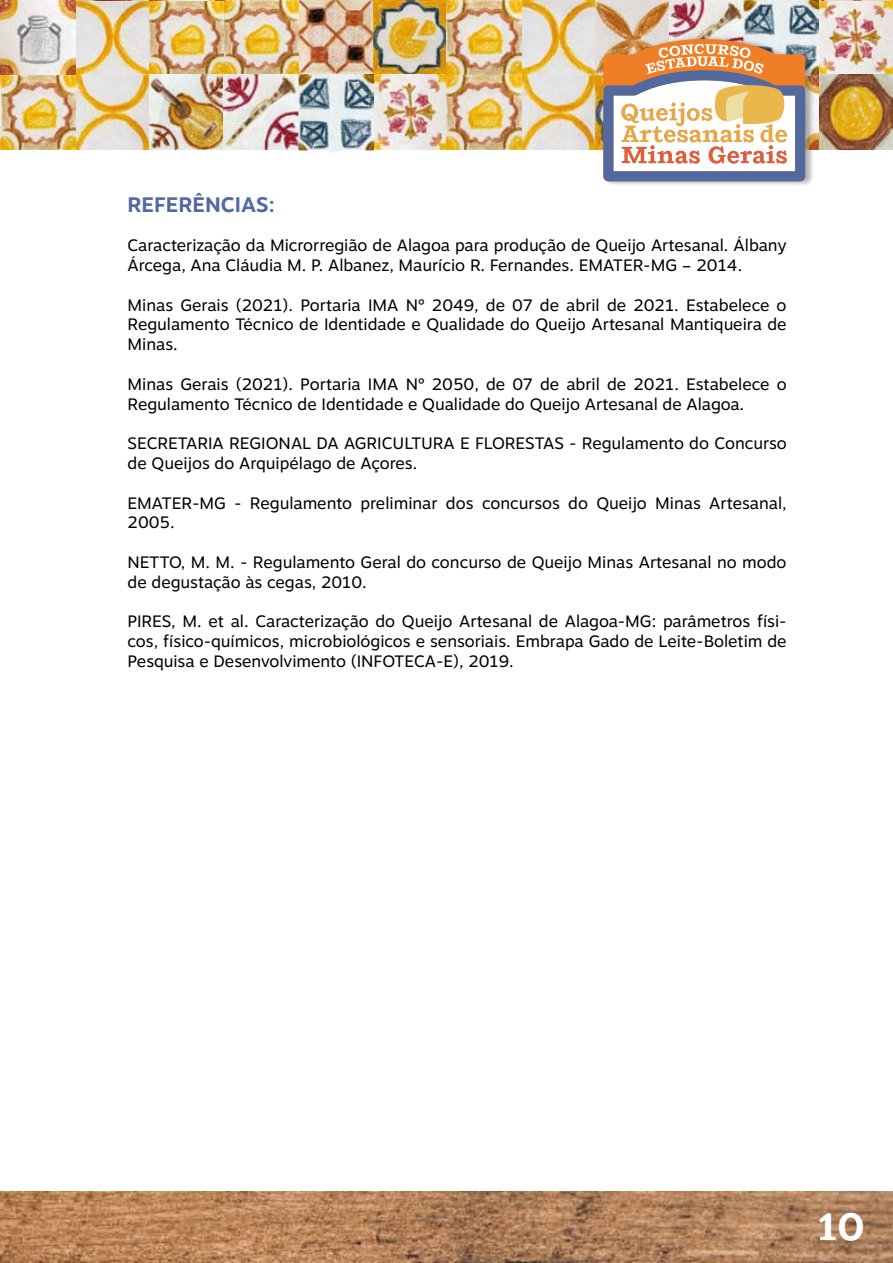
<style>
.page{position:relative;width:893px;height:1263px;background:#fff}
.page>*{position:absolute;margin:0;border:0;box-sizing:border-box;transform-origin:0 0}
.t1{font:700 39px "Shift";color:#fff}
.t2{font:700 21px "Motiva Sans";color:#536aa0}
.t3{font:16.5px/19.8px "Motiva Sans";color:#000}
</style>
<div class="page">
<img style="left:0;top:1192px;width:893px;height:71px">
<img style="left:0;top:0;width:669px;height:149px">
<img style="left:669px;top:1px;width:224px;height:74px">
<img style="left:447px;top:0;width:446px;height:1px">
<img style="left:1px;top:0;width:297px;height:1px">
<img style="left:816px;top:75px;width:77px;height:74px">
<img style="left:150px;top:74px;width:149px;height:75px">
<img style="left:297px;top:75px;width:76px;height:77px">
<img style="left:743px;top:0;width:76px;height:77px">
<img style="left:601px;top:33px;width:215px;height:152px">
<svg style="left:603px;top:39px;width:202px;height:142px"></svg>
<p class="t2" style="left:128px;top:189px;width:149px">REFERÊNCIAS:</p>
<p class="t3" style="left:128px;top:235px;width:661px">Caracterização da Microrregião de Alagoa para produção de Queijo Artesanal. Álbany<br>Árcega, Ana Cláudia M. P. Albanez, Maurício R. Fernandes. EMATER-MG – 2014.</p>
<p class="t3" style="left:128px;top:294px;width:661px;text-align:justify">Minas Gerais (2021). Portaria IMA Nº 2049, de 07 de abril de 2021. Estabelece o Regulamento Técnico de Identidade e Qualidade do Queijo Artesanal Mantiqueira de Minas.</p>
<p class="t3" style="left:128px;top:374px;width:661px">Minas Gerais (2021). Portaria IMA Nº 2050, de 07 de abril de 2021. Estabelece o<br>Regulamento Técnico de Identidade e Qualidade do Queijo Artesanal de Alagoa.</p>
<p class="t3" style="left:128px;top:433px;width:661px">SECRETARIA REGIONAL DA AGRICULTURA E FLORESTAS - Regulamento do Concurso de Queijos do Arquipélago de Açores.</p>
<p class="t3" style="left:128px;top:492px;width:661px">EMATER-MG - Regulamento preliminar dos concursos do Queijo Minas Artesanal,<br>2005.</p>
<p class="t3" style="left:128px;top:552px;width:660px">NETTO, M. M. - Regulamento Geral do concurso de Queijo Minas Artesanal no modo de degustação às cegas, 2010.</p>
<p class="t3" style="left:128px;top:611px;width:661px;text-align:justify">PIRES, M. et al. Caracterização do Queijo Artesanal de Alagoa-MG: parâmetros físi&shy;cos, físico-químicos, microbiológicos e sensoriais. Embrapa Gado de Leite-Boletim de Pesquisa e Desenvolvimento (INFOTECA-E), 2019.</p>
<h1 class="t1" style="left:819px;top:1203px;width:47px">10</h1>
</div>
